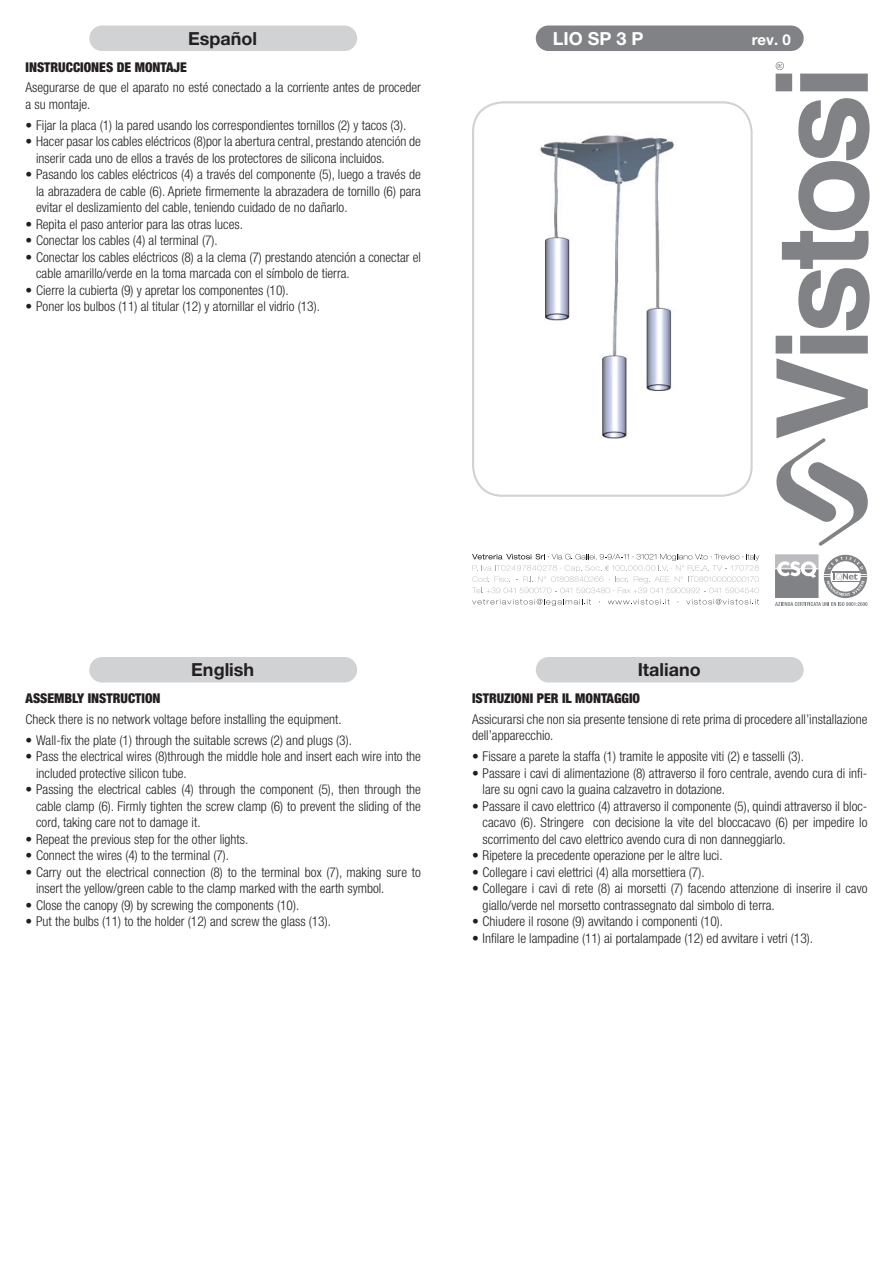
<style>
.page{position:relative;width:893px;height:1263px;background:#fff}
.page>*{position:absolute;margin:0;border:0;box-sizing:border-box;transform-origin:0 0}
.t1{font:700 18px "Helvetica Neue LT Pro";color:#231f20}
.t2{font:700 18px "Helvetica Neue LT Pro";color:#fff}
.t3{font:700 15px "Helvetica Neue LT Pro";color:#fff}
.t4{font:300 condensed 13.5px/16.5px "Helvetica Neue LT Pro";color:#231f20}
.s1{font-weight:900}
</style>
<div class="page">
<div style="left:89px;top:26px;width:268px;height:25px;background:#d1d2d4;border-radius:13px"></div>
<div style="left:89px;top:657px;width:268px;height:25px;background:#d1d2d4;border-radius:13px"></div>
<div style="left:536px;top:657px;width:268px;height:25px;background:#d1d2d4;border-radius:13px"></div>
<div style="left:536px;top:26px;width:268px;height:25px;background:#808285;border-radius:13px"></div>
<svg style="left:776px;top:336px;width:92px;height:210px"></svg>
<svg style="left:782px;top:98px;width:88px;height:232px"></svg>
<svg style="left:776px;top:62px;width:92px;height:29px"></svg>
<svg style="left:775px;top:554px;width:92px;height:52px"></svg>
<img style="left:540px;top:135px;width:134px;height:304px">
<div style="left:472px;top:101px;width:281px;height:396px;border:2px solid #d1d2d4;border-radius:30px"></div>
<svg style="left:472px;top:554px;width:287px;height:39px"></svg>
<svg style="left:472px;top:599px;width:119px;height:7px"></svg>
<svg style="left:608px;top:599px;width:61px;height:6px"></svg>
<svg style="left:686px;top:599px;width:73px;height:6px"></svg>
<p class="t1" style="left:188px;top:27px;width:70px">Español</p>
<p class="t4" style="left:26px;top:56px;width:397px;line-height:20.7px"><span class="s1">INSTRUCCIONES DE MONTAJE<br></span>Asegurarse de que el aparato no esté conectado a la corriente antes de proceder</p>
<p class="t4" style="left:26px;top:96px;width:66px">a su montaje.</p>
<p class="t4" style="left:26px;top:116px;width:382px">• Fijar la placa (1) la pared usando los correspondientes tornillos (2) y tacos (3).</p>
<p class="t4" style="left:36px;top:133px;width:386px;text-indent:-11px">• Hacer pasar los cables eléctricos (8)por la abertura central, prestando atención de inserir cada uno de ellos a través de los protectores de silicona incluidos.</p>
<p class="t4" style="left:36px;top:166px;width:386px;text-align:justify;text-indent:-11px">• Pasando los cables eléctricos (4) a través del componente (5), luego a través de la abrazadera de cable (6). Apriete firmemente la abrazadera de tornillo (6) para evitar el deslizamiento del cable, teniendo cuidado de no dañarlo.</p>
<p class="t4" style="left:26px;top:216px;width:219px">• Repita el paso anterior para las otras luces.</p>
<p class="t4" style="left:26px;top:232px;width:194px">• Conectar los cables (4) al terminal (7).</p>
<p class="t4" style="left:36px;top:249px;width:386px;text-indent:-11px">• Conectar los cables eléctricos (8) a la clema (7) prestando atención a conectar el cable amarillo/verde en la toma marcada con el símbolo de tierra.</p>
<p class="t4" style="left:26px;top:282px;width:265px">• Cierre la cubierta (9) y apretar los componentes (10).</p>
<p class="t4" style="left:26px;top:298px;width:296px">• Poner los bulbos (11) al titular (12) y atornillar el vidrio (13).</p>
<p class="t2" style="left:553px;top:27px;width:92px">LIO SP 3 P</p>
<p class="t3" style="left:752px;top:30px;width:40px">rev. 0</p>
<p class="t1" style="left:191px;top:659px;width:64px">English</p>
<p class="t4" style="left:26px;top:688px;width:318px;line-height:20.7px"><span class="s1">ASSEMBLY INSTRUCTION<br></span>Check there is no network voltage before installing the equipment.</p>
<p class="t4" style="left:26px;top:731px;width:328px">• Wall-fix the plate (1) through the suitable screws (2) and plugs (3).</p>
<p class="t4" style="left:36px;top:748px;width:386px;text-indent:-11px">• Pass the electrical wires (8)through the middle hole and insert each wire into the included protective silicon tube.</p>
<p class="t4" style="left:36px;top:781px;width:386px;text-align:justify;text-indent:-11px">• Passing the electrical cables (4) through the component (5), then through the cable clamp (6). Firmly tighten the screw clamp (6) to prevent the sliding of the cord, taking care not to damage it.</p>
<p class="t4" style="left:26px;top:830px;width:224px">• Repeat the previous step for the other lights.</p>
<p class="t4" style="left:26px;top:847px;width:205px">• Connect the wires (4) to the terminal (7).</p>
<p class="t4" style="left:36px;top:863px;width:386px;text-indent:-11px">• Carry out the electrical connection (8) to the terminal box (7), making sure to insert the yellow/green cable to the clamp marked with the earth symbol.</p>
<p class="t4" style="left:26px;top:896px;width:275px">• Close the canopy (9) by screwing the components (10).</p>
<p class="t4" style="left:26px;top:913px;width:307px">• Put the bulbs (11) to the holder (12) and screw the glass (13).</p>
<p class="t1" style="left:638px;top:659px;width:65px">Italiano</p>
<p class="t4" style="left:472px;top:688px;width:397px;line-height:20.7px"><span class="s1">ISTRUZIONI PER IL MONTAGGIO<br></span>Assicurarsi che non sia presente tensione di rete prima di procedere all’installazione</p>
<p class="t4" style="left:472px;top:727px;width:83px">dell’apparecchio.</p>
<p class="t4" style="left:472px;top:748px;width:333px">• Fissare a parete la staffa (1) tramite le apposite viti (2) e tasselli (3).</p>
<p class="t4" style="left:483px;top:764px;width:386px;text-indent:-11px">• Passare i cavi di alimentazione (8) attraverso il foro centrale, avendo cura di infi&shy;lare su ogni cavo la guaina calzavetro in dotazione.</p>
<p class="t4" style="left:483px;top:797px;width:386px;text-align:justify;text-indent:-11px">• Passare il cavo elettrico (4) attraverso il componente (5), quindi attraverso il bloc&shy;cacavo (6). Stringere con decisione la vite del bloccacavo (6) per impedire lo scorrimento del cavo elettrico avendo cura di non danneggiarlo.</p>
<p class="t4" style="left:472px;top:847px;width:252px">• Ripetere la precedente operazione per le altre luci.</p>
<p class="t4" style="left:472px;top:863px;width:234px">• Collegare i cavi elettrici (4) alla morsettiera (7).</p>
<p class="t4" style="left:483px;top:880px;width:386px;text-indent:-11px">• Collegare i cavi di rete (8) ai morsetti (7) facendo attenzione di inserire il cavo giallo/verde nel morsetto contrassegnato dal simbolo di terra.</p>
<p class="t4" style="left:472px;top:913px;width:253px">• Chiudere il rosone (9) avvitando i componenti (10).</p>
<p class="t4" style="left:472px;top:929px;width:343px">• Infilare le lampadine (11) ai portalampade (12) ed avvitare i vetri (13).</p>
</div>
